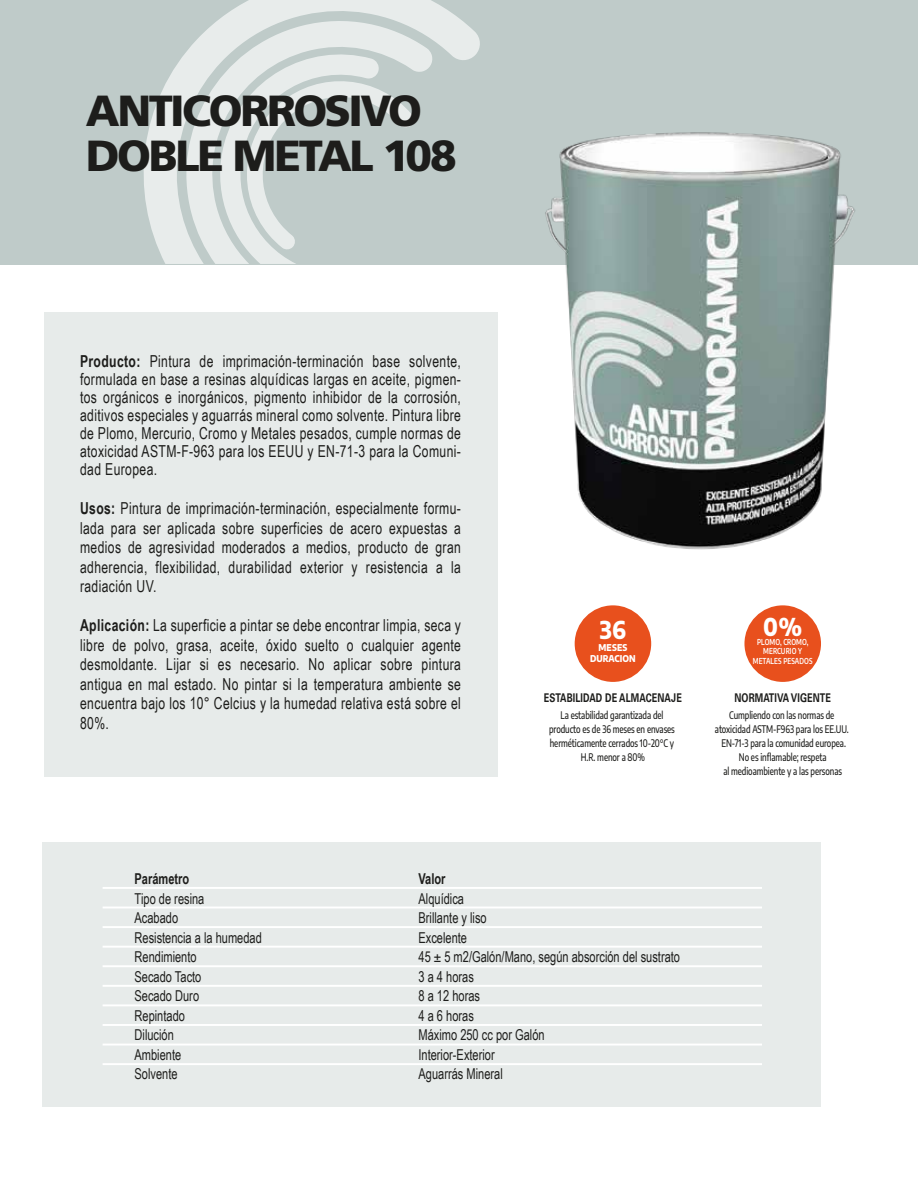
<style>
.page{position:relative;width:918px;height:1188px;background:#fff}
.page>*{position:absolute;margin:0;border:0;box-sizing:border-box;transform-origin:0 0}
.t1{font:43.5px/45px "Frutiger LT 75 Blk";letter-spacing:-.055em;color:#1d1d1b}
.t2{font:800 24.15px "Encode Sans";color:#fff;scale:.9 1}
.t3{font:16.5px/19.5px "Arial Narrow";letter-spacing:.025em;color:#1d1d1b;text-align:justify;scale:.9 1}
.t4{font:15px "Arial Narrow";color:#1e1e1c;scale:.9 1}
.t5{font:700 15px "Arial Narrow";color:#1e1e1c;scale:.9 1}
.t6{font:700 12px "Univers LT Std";letter-spacing:.01em;color:#1e1e1c;scale:.75 1}
.t7{font:500 10.5px/14px "Encode Sans";letter-spacing:-.01em;color:#1e1e1c;text-align:center;scale:.75 1}
.t8{font:800 9.15px/11.6px "Encode Sans";letter-spacing:.01em;color:#fff;text-align:center;scale:.9 1}
.t9{font:600 8.1px/9.1px "Encode Sans";letter-spacing:.01em;color:#fff;text-align:center;scale:.78 1}
.s1{font-weight:700}
</style>
<div class="page">
<div style="left:0;top:0;width:918px;height:264px;background:#bfcbc9"></div>
<div style="left:43px;top:843px;width:778px;height:264px;background:#e7ebea"></div>
<svg style="left:144px;top:0;width:336px;height:264px"></svg>
<img style="left:518px;top:132px;width:360px;height:418px">
<div style="left:44px;top:312px;width:454px;height:465px;background:#e7ebea"></div>
<div style="left:575px;top:605px;width:76px;height:77px;background:#e8501d;border-radius:50%"></div>
<div style="left:744px;top:605px;width:77px;height:77px;background:#e8501d;border-radius:50%"></div>
<hr style="left:103px;top:1024px;width:659px;height:2px;background:#fff">
<hr style="left:103px;top:985px;width:659px;height:2px;background:#fff">
<hr style="left:103px;top:1044px;width:659px;height:2px;background:#fff">
<hr style="left:103px;top:1063px;width:659px;height:2px;background:#fff">
<hr style="left:103px;top:907px;width:659px;height:1px;background:#fff">
<hr style="left:103px;top:946px;width:659px;height:2px;background:#fff">
<hr style="left:103px;top:965px;width:659px;height:2px;background:#fff">
<hr style="left:103px;top:1004px;width:659px;height:2px;background:#fff">
<hr style="left:103px;top:926px;width:659px;height:2px;background:#fff">
<hr style="left:103px;top:887px;width:659px;height:2px;background:#fff">
<h1 class="t1" style="left:86px;top:88px;width:372px">ANTICORROSIVO<br>DOBLE METAL 108</h1>
<p class="t3" style="left:80px;top:352px;width:425px;line-height:18px"><span class="s1">Producto:</span> Pintura de imprimación-terminación base solvente, formulada en base a resinas alquídicas largas en aceite, pigmen&shy;tos orgánicos e inorgánicos, pigmento inhibidor de la corrosión, aditivos especiales y aguarrás mineral como solvente. Pintura libre de Plomo, Mercurio, Cromo y Metales pesados, cumple normas de atoxicidad ASTM-F-963 para los EEUU y EN-71-3 para la Comuni&shy;dad Europea.</p>
<p class="t3" style="left:80px;top:498px;width:425px"><span class="s1">Usos:</span> Pintura de imprimación-terminación, especialmente formu&shy;lada para ser aplicada sobre superficies de acero expuestas a medios de agresividad moderados a medios, producto de gran adherencia, flexibilidad, durabilidad exterior y resistencia a la radiación UV.</p>
<p class="t3" style="left:80px;top:615px;width:425px"><span class="s1">Aplicación:</span> La superficie a pintar se debe encontrar limpia, seca y libre de polvo, grasa, aceite, óxido suelto o cualquier agente desmoldante. Lijar si es necesario. No aplicar sobre pintura antigua en mal estado. No pintar si la temperatura ambiente se encuentra bajo los 10° Celcius y la humedad relativa está sobre el 80%.</p>
<h2 class="t2" style="left:600px;top:612px;width:31px">36</h2>
<p class="t8" style="left:590px;top:641px;width:52px">MESES<br>DURACION</p>
<p class="t6" style="left:544px;top:691px;width:185px">ESTABILIDAD DE ALMACENAJE</p>
<p class="t7" style="left:549px;top:708px;width:169px">La estabilidad garantizada del producto es de 36 meses en envases herméticamente cerrados 10-20°C y<br>H.R. menor a 80%</p>
<h2 class="t2" style="left:763px;top:608px;width:45px">0%</h2>
<p class="t9" style="left:753px;top:646px;width:78px">MERCURIO Y<br>METALES PESADOS</p>
<p class="t9" style="left:757px;top:637px;width:67px">PLOMO, CROMO,</p>
<p class="t6" style="left:734px;top:691px;width:130px">NORMATIVA VIGENTE</p>
<p class="t7" style="left:715px;top:708px;width:180px">Cumpliendo con las normas de atoxicidad ASTM-F963 para los EE.UU.<br>EN-71-3 para la comunidad europea.<br>No es inflamable; respeta<br>al medioambiente y a las personas</p>
<p class="t5" style="left:135px;top:868px;width:62px">Parámetro</p>
<p class="t5" style="left:419px;top:868px;width:32px">Valor</p>
<p class="t4" style="left:135px;top:888px;width:79px">Tipo de resina</p>
<p class="t4" style="left:419px;top:888px;width:52px">Alquídica</p>
<p class="t4" style="left:135px;top:907px;width:50px">Acabado</p>
<p class="t4" style="left:419px;top:907px;width:77px">Brillante y liso</p>
<p class="t4" style="left:135px;top:927px;width:143px">Resistencia a la humedad</p>
<p class="t4" style="left:419px;top:927px;width:56px">Excelente</p>
<p class="t4" style="left:135px;top:946px;width:71px">Rendimiento</p>
<p class="t4" style="left:419px;top:946px;width:292px">45 ± 5 m2/Galón/Mano, según absorción del sustrato</p>
<p class="t4" style="left:135px;top:966px;width:76px">Secado Tacto</p>
<p class="t4" style="left:419px;top:966px;width:63px">3 a 4 horas</p>
<p class="t4" style="left:135px;top:985px;width:73px">Secado Duro</p>
<p class="t4" style="left:419px;top:985px;width:70px">8 a 12 horas</p>
<p class="t4" style="left:135px;top:1005px;width:58px">Repintado</p>
<p class="t4" style="left:419px;top:1005px;width:63px">4 a 6 horas</p>
<p class="t4" style="left:135px;top:1024px;width:45px">Dilución</p>
<p class="t4" style="left:419px;top:1024px;width:142px">Máximo 250 cc por Galón</p>
<p class="t4" style="left:135px;top:1044px;width:53px">Ambiente</p>
<p class="t4" style="left:419px;top:1044px;width:86px">Interior-Exterior</p>
<p class="t4" style="left:135px;top:1063px;width:49px">Solvente</p>
<p class="t4" style="left:419px;top:1063px;width:95px">Aguarrás Mineral</p>
</div>
